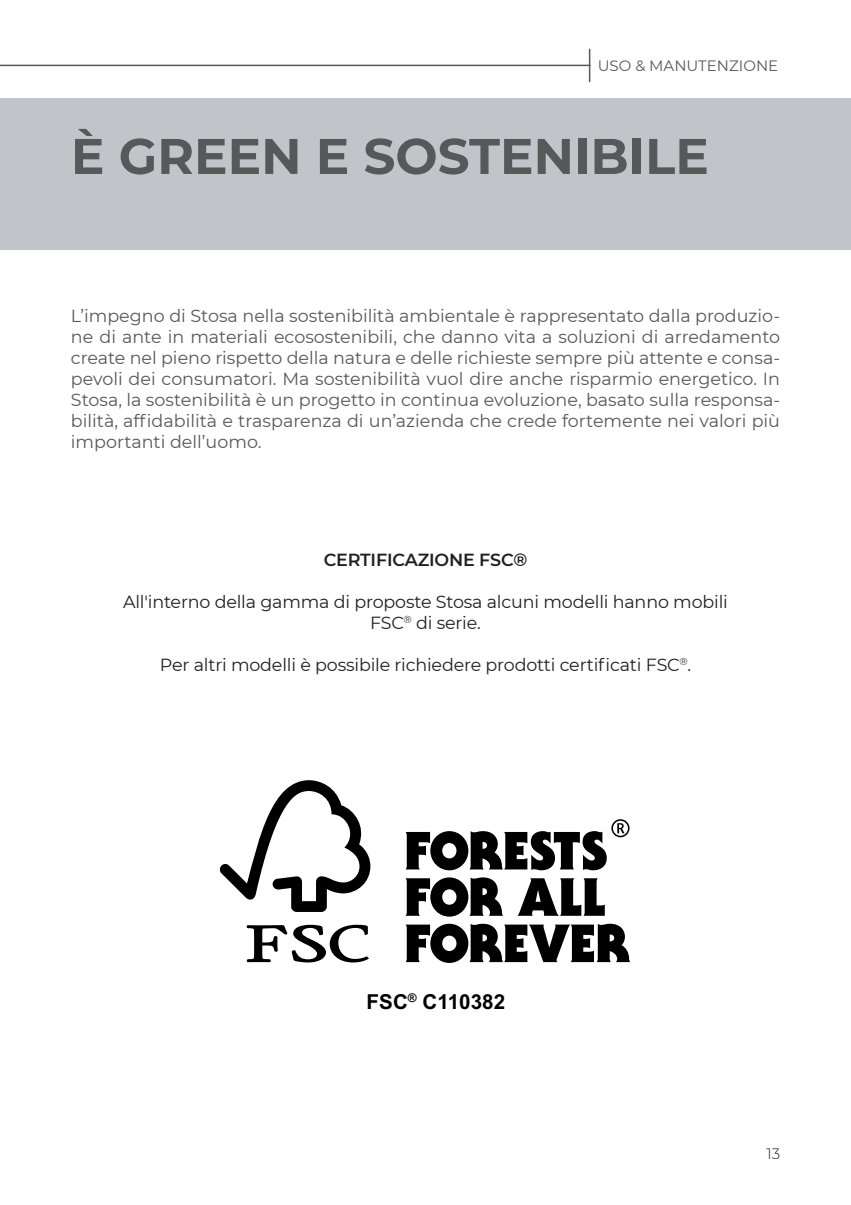
<style>
.page{position:relative;width:851px;height:1205px;background:#fff}
.page>*{position:absolute;margin:0;border:0;box-sizing:border-box;transform-origin:0 0}
.Titolo{font:700 50px "Montserrat";color:#57585a}
.t1{font:700 20.5px "Arial";color:#000001}
.Corpo_testo{font:17.5px/21px "Montserrat";color:#57585a;text-align:justify}
.t2{font:17.5px/21px "Montserrat";letter-spacing:-.01em;color:#231f20;text-align:center}
.t3{font:600 17.5px "Montserrat";letter-spacing:-.01em;color:#231f20}
.t4{font:15px "Montserrat";color:#57585a}
.t5{font:700 15px "Arial";color:#000001}
.t6{font:300 15px "Montserrat";color:#231f20}
</style>
<div class="page">
<hr style="left:588px;top:49px;width:2px;height:33px;background:#57585a">
<hr style="left:0;top:65px;width:590px;height:1px;background:#57585a">
<div style="left:0;top:98px;width:850px;height:152px;background:#c1c5c9"></div>
<svg style="left:405px;top:924px;width:225px;height:39px"></svg>
<svg style="left:220px;top:780px;width:150px;height:132px"></svg>
<svg style="left:247px;top:925px;width:122px;height:37px"></svg>
<svg style="left:405px;top:877px;width:98px;height:39px"></svg>
<svg style="left:517px;top:878px;width:87px;height:38px"></svg>
<svg style="left:405px;top:819px;width:224px;height:51px"></svg>
<p class="t4" style="left:597px;top:55px;width:182px">USO &amp; MANUTENZIONE</p>
<p class="Titolo" style="left:71px;top:120px;width:639px">È GREEN E SOSTENIBILE</p>
<p class="Corpo_testo" style="left:71px;top:305px;width:710px">L’impegno di Stosa nella sostenibilità ambientale è rappresentato dalla produzio&shy;ne di ante in materiali ecosostenibili, che danno vita a soluzioni di arredamento create nel pieno rispetto della natura e delle richieste sempre più attente e consa&shy;pevoli dei consumatori. Ma sostenibilità vuol dire anche risparmio energetico. In Stosa, la sostenibilità è un progetto in continua evoluzione, basato sulla responsa&shy;bilità, affidabilità e trasparenza di un’azienda che crede fortemente nei valori più importanti dell’uomo.</p>
<p class="t3" style="left:323px;top:547px;width:205px">CERTIFICAZIONE FSC®</p>
<p class="t2" style="left:123px;top:590px;width:606px">All'interno della gamma di proposte Stosa alcuni modelli hanno mobili<br>FSC<sup>®</sup> di serie.</p>
<p class="t2" style="left:160px;top:653px;width:532px">Per altri modelli è possibile richiedere prodotti certificati FSC<sup>®</sup>.</p>
<p class="t1" style="left:366px;top:987px;width:140px">FSC<sup>®</sup> C110382</p>
<p class="t5" style="left:374px;top:994px;width:101px">FS <sup>®</sup> C110382</p>
<p class="t6" style="left:766px;top:1143px;width:15px">13</p>
</div>
